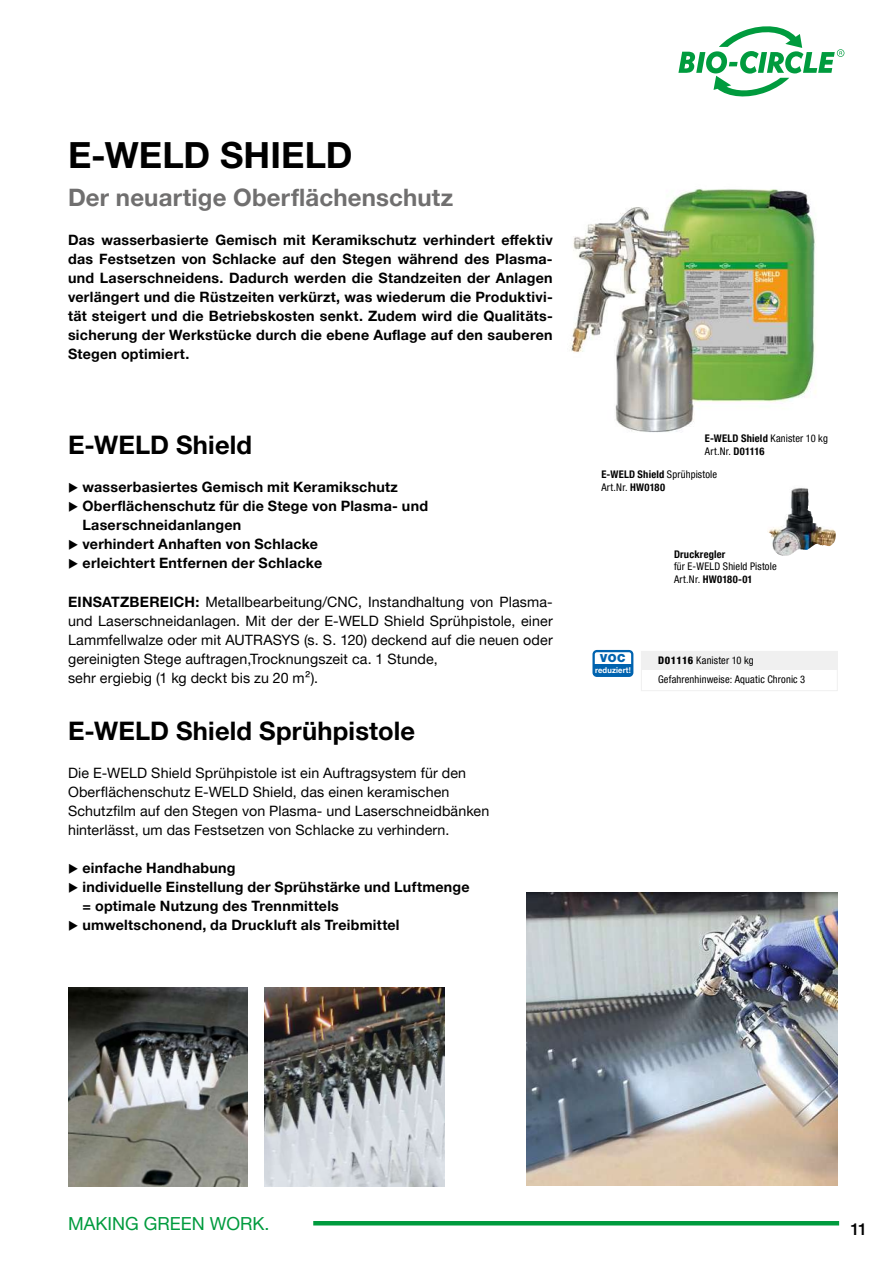
<style>
.page{position:relative;width:893px;height:1263px;background:#fff}
.page>*{position:absolute;margin:0;border:0;box-sizing:border-box;transform-origin:0 0}
.t1{font:700 36px "Helvetica Neue LTW1 G";color:#000}
.t2{font:700 25.5px "Helvetica Neue LTW1 G";letter-spacing:.01em;color:#000}
.t3{font:700 24px "Helvetica Neue LTW1 G";letter-spacing:.01em;color:#706f6f}
.t4{font:18px "Helvetica Neue LTW1 G";color:#009b3e}
.t5{font:500 16.5px "Helvetica Neue LTW1 G";color:#000}
.t6{font:700 14.25px/19px "Helvetica Neue LTW1 G";letter-spacing:.02em;color:#000}
.t7{font:14.25px/19px "Helvetica Neue LTW1 G";letter-spacing:.01em;color:#000}
.t8{font:900 11.1px "Helvetica Neue LTW1 G";color:#0063af}
.t9{font:condensed 10.5px/12.6px "Helvetica Neue LTW1 G";letter-spacing:.015em;color:#000}
.t10{font:700 condensed 10.5px "Helvetica Neue LTW1 G";letter-spacing:.02em;color:#000}
.t11{font:700 8.1px "Helvetica Neue LTW1 G";letter-spacing:.02em;color:#fff;scale:.94 1}
.s1{font-weight:700}
.s2{font-weight:800}
</style>
<div class="page">
<svg style="left:678px;top:26px;width:166px;height:71px"></svg>
<hr style="left:0;top:1221px;width:839px;height:4px;background:#009b3e">
<svg style="left:0;top:1221px;width:313px;height:4px"></svg>
<div style="left:641px;top:651px;width:197px;height:40px;border:1px solid #f0f0f0"></div>
<div style="left:641px;top:651px;width:197px;height:19px;background:#f0f0f0"></div>
<img style="left:527px;top:892px;width:311px;height:294px">
<img style="left:265px;top:987px;width:179px;height:199px">
<img style="left:68px;top:987px;width:180px;height:199px">
<div style="left:592px;top:650px;width:41px;height:27px;border:2px solid #0063af;border-radius:3px"></div>
<div style="left:594px;top:664px;width:38px;height:11px;background:#0063af"></div>
<img style="left:570px;top:189px;width:246px;height:244px">
<img style="left:767px;top:488px;width:69px;height:68px">
<h1 class="t1" style="left:68px;top:133px;width:286px">E-WELD SHIELD</h1>
<h3 class="t3" style="left:68px;top:183px;width:387px">Der neuartige Oberflächenschutz</h3>
<p class="t6" style="left:68px;top:230px;width:486px;text-align:justify">Das wasserbasierte Gemisch mit Keramikschutz verhindert effektiv das Festsetzen von Schlacke auf den Stegen während des Plasma&shy;und Laserschneidens. Dadurch werden die Standzeiten der Anlagen verlängert und die Rüstzeiten verkürzt, was wiederum die Produktivi&shy;tät steigert und die Betriebskosten senkt. Zudem wird die Qualitäts&shy;sicherung der Werkstücke durch die ebene Auflage auf den sauberen Stegen optimiert.</p>
<h2 class="t2" style="left:68px;top:429px;width:186px">E-WELD Shield</h2>
<p class="t6" style="left:68px;top:477px;width:331px">◆ wasserbasiertes Gemisch mit Keramikschutz</p>
<p class="t6" style="left:83px;top:497px;width:347px;text-indent:-15px">◆ Oberflächenschutz für die Stege von Plasma- und<br>Laserschneidanlangen</p>
<p class="t6" style="left:68px;top:535px;width:252px">◆ verhindert Anhaften von Schlacke</p>
<p class="t6" style="left:68px;top:554px;width:256px">◆ erleichtert Entfernen der Schlacke</p>
<p class="t7" style="left:68px;top:592px;width:486px"><span class="s1">EINSATZBEREICH:</span> Metallbearbeitung/CNC, Instandhaltung von Plasma&shy;und Laserschneidanlagen. Mit der der E-WELD Shield Sprühpistole, einer Lammfellwalze oder mit AUTRASYS (s. S. 120) deckend auf die neuen oder gereinigten Stege auftragen,Trocknungszeit ca. 1 Stunde,<br>sehr ergiebig (1 kg deckt bis zu 20 m²).</p>
<h2 class="t2" style="left:68px;top:715px;width:349px">E-WELD Shield Sprühpistole</h2>
<p class="t7" style="left:68px;top:763px;width:423px">Die E-WELD Shield Sprühpistole ist ein Auftragsystem für den Oberflächenschutz E-WELD Shield, das einen keramischen Schutzfilm auf den Stegen von Plasma- und Laserschneidbänken hinterlässt, um das Festsetzen von Schlacke zu verhindern.</p>
<p class="t6" style="left:68px;top:858px;width:169px">◆ einfache Handhabung</p>
<p class="t6" style="left:83px;top:878px;width:389px;text-indent:-15px">◆ individuelle Einstellung der Sprühstärke und Luftmenge = optimale Nutzung des Trennmittels</p>
<p class="t6" style="left:68px;top:916px;width:333px">◆ umweltschonend, da Druckluft als Treibmittel</p>
<p class="t9" style="left:705px;top:432px;width:125px"><span class="s1">E-WELD Shield</span> Kanister 10 kg<br>Art.Nr. <span class="s1">D01116</span></p>
<p class="t9" style="left:601px;top:468px;width:117px"><span class="s1">E-WELD Shield</span> Sprühpistole<br>Art.Nr. <span class="s1">HW0180</span></p>
<p class="t10" style="left:674px;top:548px;width:53px">Druckregler</p>
<p class="t9" style="left:674px;top:560px;width:104px">für E-WELD Shield Pistole<br>Art.Nr. <span class="s1">HW0180-01</span></p>
<p class="t8" style="left:600px;top:652px;width:27px">VOC</p>
<p class="t9" style="left:658px;top:650px;width:149px;line-height:19px"><span class="s2">D01116</span> Kanister 10 kg<br>Gefahrenhinweise: Aquatic Chronic 3</p>
<p class="t11" style="left:595px;top:665px;width:39px">reduziert!</p>
<p class="t4" style="left:68px;top:1212px;width:203px">MAKING GREEN WORK.</p>
<p class="t5" style="left:850px;top:1219px;width:18px">11</p>
</div>
